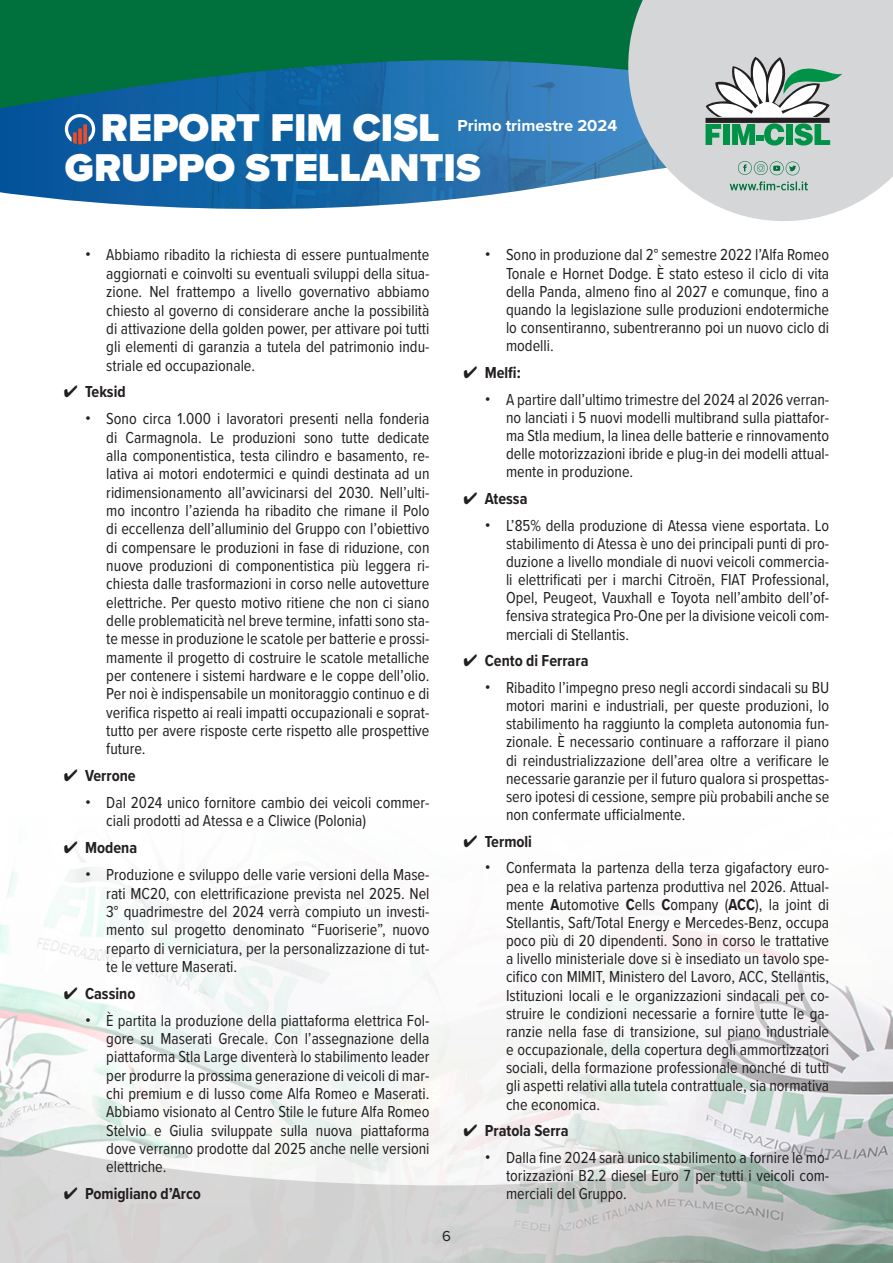
<style>
.page{position:relative;width:893px;height:1263px;background:#fff}
.page>*{position:absolute;margin:0;border:0;box-sizing:border-box;transform-origin:0 0}
.t1{font:900 40.2px "Proxima Nova";color:#fff}
.t2{font:16.5px/18.3px "Proxima Nova Cond";color:#231f20;text-align:justify}
.t3{font:700 16.5px "Proxima Nova Cond";color:#231f20}
.t4{font:700 16.5px "Proxima Nova";color:#fff}
.t5{font:15px "Proxima Nova";color:#231f20}
.s1{font-family:"Helvetica"}
.s2{font-weight:700}
</style>
<div class="page">
<img style="left:0;top:849px;width:893px;height:259px">
<svg style="left:0;top:1108px;width:893px;height:155px"></svg>
<img style="left:0;top:109px;width:628px;height:100px">
<svg style="left:0;top:0;width:628px;height:109px;fill:#00713d"></svg>
<svg style="left:628px;top:0;width:265px;height:221px;fill:#d5d6d8"></svg>
<svg style="left:65px;top:114px;width:30px;height:30px"></svg>
<svg style="left:730px;top:181px;width:78px;height:9px"></svg>
<svg style="left:738px;top:161px;width:62px;height:14px"></svg>
<div style="left:705px;top:118px;width:125px;height:5px;background:#231f20"></div>
<svg style="left:705px;top:124px;width:16px;height:21px"></svg>
<div style="left:723px;top:124px;width:6px;height:21px;background:#009247"></div>
<svg style="left:732px;top:124px;width:23px;height:21px"></svg>
<div style="left:756px;top:135px;width:8px;height:5px;background:#009247"></div>
<svg style="left:764px;top:123px;width:20px;height:23px"></svg>
<div style="left:786px;top:124px;width:7px;height:21px;background:#009247"></div>
<svg style="left:794px;top:123px;width:36px;height:23px"></svg>
<svg style="left:706px;top:57px;width:136px;height:60px"></svg>
<p class="t1" style="left:101px;top:98px;width:340px">REPORT FIM CISL</p>
<p class="t1" style="left:65px;top:138px;width:417px">GRUPPO STELLANTIS</p>
<p class="t4" style="left:458px;top:113px;width:161px">Primo trimestre 2024</p>
<p class="t2" style="left:106px;top:245px;width:325px;text-indent:-21px"><span class="s1">•</span> Abbiamo ribadito la richiesta di essere puntualmente aggiornati e coinvolti su eventuali sviluppi della situa&shy;zione. Nel frattempo a livello governativo abbiamo chiesto al governo di considerare anche la possibilità di attivazione della golden power, per attivare poi tutti gli elementi di garanzia a tutela del patrimonio indu&shy;striale ed occupazionale.</p>
<p class="t3" style="left:64px;top:380px;width:63px">✔ Teksid</p>
<p class="t2" style="left:106px;top:409px;width:325px;text-indent:-21px"><span class="s1">•</span> Sono circa 1.000 i lavoratori presenti nella fonderia di Carmagnola. Le produzioni sono tutte dedicate alla componentistica, testa cilindro e basamento, re&shy;lativa ai motori endotermici e quindi destinata ad un ridimensionamento all’avvicinarsi del 2030. Nell’ulti&shy;mo incontro l’azienda ha ribadito che rimane il Polo di eccellenza dell’alluminio del Gruppo con l’obiettivo di compensare le produzioni in fase di riduzione, con nuove produzioni di componentistica più leggera ri&shy;chiesta dalle trasformazioni in corso nelle autovetture elettriche. Per questo motivo ritiene che non ci siano delle problematicità nel breve termine, infatti sono sta&shy;te messe in produzione le scatole per batterie e prossi&shy;mamente il progetto di costruire le scatole metalliche per contenere i sistemi hardware e le coppe dell’olio.<br>Per noi è indispensabile un monitoraggio continuo e di verifica rispetto ai reali impatti occupazionali e soprat&shy;tutto per avere risposte certe rispetto alle prospettive future.</p>
<p class="t3" style="left:64px;top:764px;width:73px">✔ Verrone</p>
<p class="t2" style="left:106px;top:793px;width:325px;text-indent:-21px"><span class="s1">•</span> Dal 2024 unico fornitore cambio dei veicoli commer&shy;ciali prodotti ad Atessa e a Cliwice (Polonia)</p>
<p class="t3" style="left:64px;top:836px;width:75px">✔ Modena</p>
<p class="t2" style="left:106px;top:865px;width:325px;text-indent:-21px"><span class="s1">•</span> Produzione e sviluppo delle varie versioni della Mase&shy;rati MC20, con elettrificazione prevista nel 2025. Nel 3° quadrimestre del 2024 verrà compiuto un investi&shy;mento sul progetto denominato “Fuoriserie”, nuovo reparto di verniciatura, per la personalizzazione di tut&shy;te le vetture Maserati.</p>
<p class="t3" style="left:64px;top:981px;width:73px">✔ Cassino</p>
<p class="t2" style="left:106px;top:1010px;width:325px;text-indent:-21px"><span class="s1">•</span> È partita la produzione della piattaforma elettrica Fol&shy;gore su Maserati Grecale. Con l’assegnazione della piattaforma Stla Large diventerà lo stabilimento leader per produrre la prossima generazione di veicoli di mar&shy;chi premium e di lusso come Alfa Romeo e Maserati.<br>Abbiamo visionato al Centro Stile le future Alfa Romeo Stelvio e Giulia sviluppate sulla nuova piattaforma dove verranno prodotte dal 2025 anche nelle versioni elettriche.</p>
<p class="t3" style="left:64px;top:1181px;width:139px">✔ Pomigliano d’Arco</p>
<p class="t5" style="left:442px;top:1224px;width:10px">6</p>
<p class="t2" style="left:506px;top:245px;width:325px;text-indent:-21px"><span class="s1">•</span> Sono in produzione dal 2° semestre 2022 l’Alfa Romeo Tonale e Hornet Dodge. È stato esteso il ciclo di vita della Panda, almeno fino al 2027 e comunque, fino a quando la legislazione sulle produzioni endotermiche lo consentiranno, subentreranno poi un nuovo ciclo di modelli.</p>
<p class="t3" style="left:463px;top:360px;width:59px">✔ Melfi:</p>
<p class="t2" style="left:506px;top:389px;width:325px;text-indent:-21px"><span class="s1">•</span> A partire dall’ultimo trimestre del 2024 al 2026 verran&shy;no lanciati i 5 nuovi modelli multibrand sulla piattafor&shy;ma Stla medium, la linea delle batterie e rinnovamento delle motorizzazioni ibride e plug-in dei modelli attual&shy;mente in produzione.</p>
<p class="t3" style="left:463px;top:486px;width:66px">✔ Atessa</p>
<p class="t2" style="left:506px;top:515px;width:325px;text-indent:-21px"><span class="s1">•</span> L’85% della produzione di Atessa viene esportata. Lo stabilimento di Atessa è uno dei principali punti di pro&shy;duzione a livello mondiale di nuovi veicoli commercia&shy;li elettrificati per i marchi Citroën, FIAT Professional, Opel, Peugeot, Vauxhall e Toyota nell’ambito dell’of&shy;fensiva strategica Pro-One per la divisione veicoli com&shy;merciali di Stellantis.</p>
<p class="t3" style="left:463px;top:649px;width:127px">✔ Cento di Ferrara</p>
<p class="t2" style="left:506px;top:678px;width:325px;text-indent:-21px"><span class="s1">•</span> Ribadito l’impegno preso negli accordi sindacali su BU motori marini e industriali, per queste produzioni, lo stabilimento ha raggiunto la completa autonomia fun&shy;zionale. È necessario continuare a rafforzare il piano di reindustrializzazione dell’area oltre a verificare le necessarie garanzie per il futuro qualora si prospettas&shy;sero ipotesi di cessione, sempre più probabili anche se non confermate ufficialmente.</p>
<p class="t3" style="left:463px;top:829px;width:70px">✔ Termoli</p>
<p class="t2" style="left:506px;top:858px;width:325px;text-indent:-21px"><span class="s1">•</span> Confermata la partenza della terza gigafactory euro&shy;pea e la relativa partenza produttiva nel 2026. Attual&shy;mente <span class="s2">A</span>utomotive <span class="s2">C</span>ells <span class="s2">C</span>ompany (<span class="s2">ACC</span>), la joint di Stellantis, Saft/Total Energy e Mercedes-Benz, occupa poco più di 20 dipendenti. Sono in corso le trattative a livello ministeriale dove si è insediato un tavolo spe&shy;cifico con MIMIT, Ministero del Lavoro, ACC, Stellantis, Istituzioni locali e le organizzazioni sindacali per co&shy;struire le condizioni necessarie a fornire tutte le ga&shy;ranzie nella fase di transizione, sul piano industriale e occupazionale, della copertura degli ammortizzatori sociali, della formazione professionale nonché di tutti gli aspetti relativi alla tutela contrattuale, sia normativa che economica.</p>
<p class="t3" style="left:463px;top:1118px;width:107px">✔ Pratola Serra</p>
<p class="t2" style="left:506px;top:1147px;width:325px;text-indent:-21px"><span class="s1">•</span> Dalla fine 2024 sarà unico stabilimento a fornire le mo&shy;torizzazioni B2.2 diesel Euro 7 per tutti i veicoli com&shy;merciali del Gruppo.</p>
</div>
